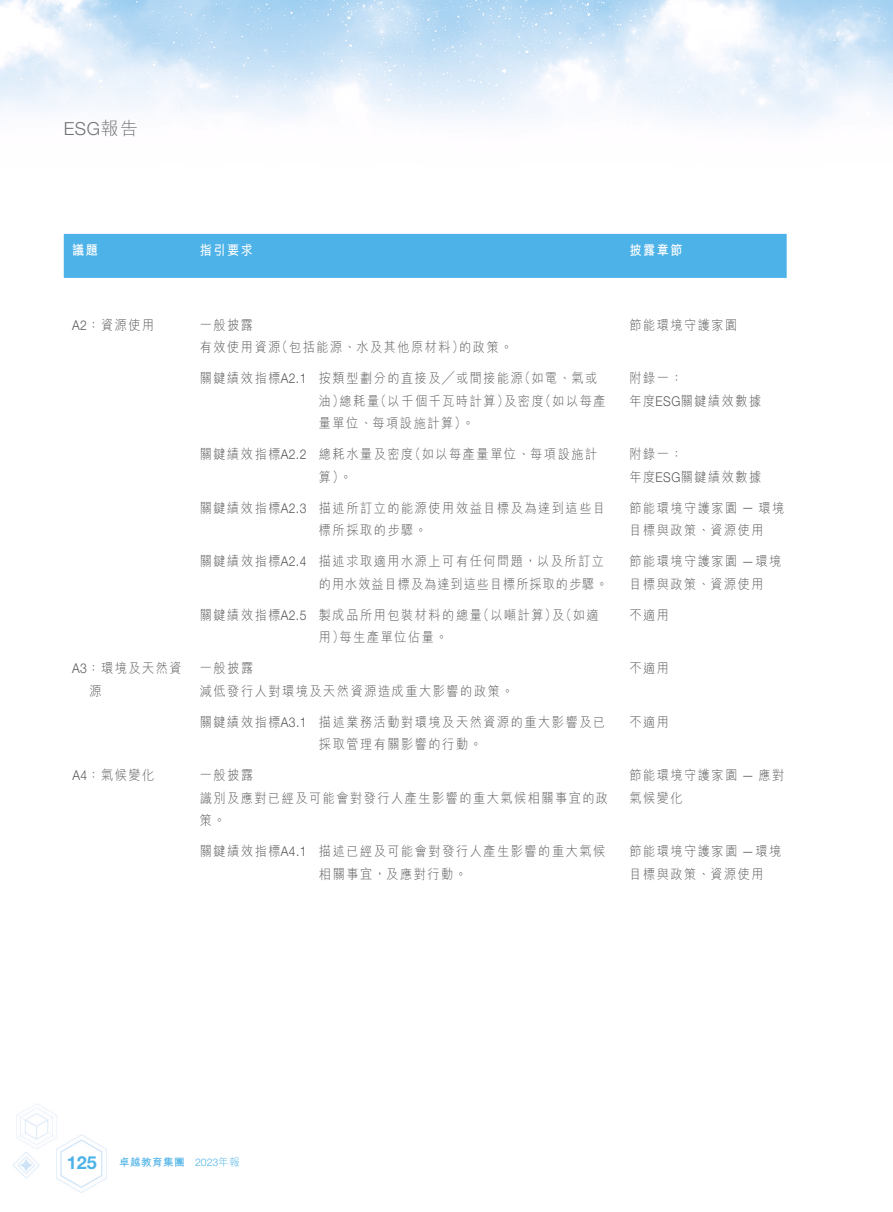
<style>
.page{position:relative;width:893px;height:1212px;background:#fff}
.page>*{position:absolute;margin:0;border:0;box-sizing:border-box;transform-origin:0 0}
.t1{font:300 18px "Helvetica Neue LT Std";color:#727272}
.t2{font:700 18px "Helvetica Neue LT Std";color:#4db2e7}
.t3{font:300 13.5px/22.5px "M Hei HK";letter-spacing:.13em;color:#595857;scale:.9 1}
.t4{font:300 13.5px "M Hei HK";letter-spacing:.085em;color:#595857;scale:.9 1}
.t5{font:700 13.5px "M Hei HK";letter-spacing:.13em;color:#fff;scale:.9 1}
.t6{font:300 10.5px "Helvetica Neue LT Std";color:#4db2e7}
.t7{font:700 10.5px "M Hei HK";letter-spacing:.05em;color:#4db2e7}
.s1{font-family:"M Hei HK"}
.s2{font-family:"Helvetica Neue LT Std"}
</style>
<div class="page">
<img style="left:0;top:0;width:893px;height:1193px">
<div style="left:64px;top:234px;width:723px;height:44px;background:#4db2e7"></div>
<h1 class="t1" style="left:64px;top:117px;width:76px">ESG<span class="s1">報告</span></h1>
<p class="t5" style="left:72px;top:240px;width:30px">議題</p>
<p class="t3" style="left:72px;top:313px;width:93px"><span class="s2">A2</span>：資源使用</p>
<p class="t5" style="left:200px;top:240px;width:61px">指引要求</p>
<p class="t3" style="left:200px;top:313px;width:61px">一般披露</p>
<p class="t3" style="left:276px;top:336px;width:210px">（包括能源、水及其他原材料）</p>
<p class="t3" style="left:200px;top:336px;width:91px">有效使用資源</p>
<p class="t3" style="left:459px;top:336px;width:61px">的政策。</p>
<p class="t3" style="left:200px;top:367px;width:120px">關鍵績效指標<span class="s2">A2.1</span></p>
<p class="t3" style="left:319px;top:367px;width:228px">按類型劃分的直接及╱或間接能源</p>
<p class="t3" style="left:518px;top:367px;width:89px">（如電、氣或</p>
<p class="t3" style="left:319px;top:389px;width:174px">油）<br>量單位、每項設施計算 。(</p>
<p class="t3" style="left:375px;top:389px;width:151px">（以千個千瓦時計算）</p>
<p class="t3" style="left:539px;top:389px;width:75px">（如以每產</p>
<p class="t3" style="left:504px;top:389px;width:45px">及密度</p>
<p class="t3" style="left:340px;top:389px;width:45px">總耗量</p>
<p class="t3" style="left:200px;top:443px;width:120px">關鍵績效指標<span class="s2">A2.2</span></p>
<p class="t3" style="left:409px;top:443px;width:211px">（如以每產量單位、每項設施計</p>
<p class="t3" style="left:319px;top:443px;width:106px">總耗水量及密度</p>
<p class="t3" style="left:319px;top:465px;width:38px">算 。(</p>
<p class="t3" style="left:200px;top:496px;width:120px">關鍵績效指標<span class="s2">A2.3</span></p>
<p class="t3" style="left:319px;top:496px;width:320px">描述所訂立的能源使用效益目標及為達到這些目</p>
<p class="t3" style="left:319px;top:519px;width:122px">標所採取的步驟。</p>
<p class="t3" style="left:200px;top:550px;width:120px">關鍵績效指標<span class="s2">A2.4</span></p>
<p class="t3" style="left:319px;top:550px;width:318px">描述求取適用水源上可有任何問題，以及所訂立</p>
<p class="t4" style="left:319px;top:577px;width:323px">的用水效益目標及為達到這些目標所採取的步驟。</p>
<p class="t3" style="left:200px;top:603px;width:120px">關鍵績效指標<span class="s2">A2.5</span></p>
<p class="t3" style="left:477px;top:603px;width:136px">（以噸計算 （及） 如適</p>
<p class="t3" style="left:319px;top:603px;width:183px">製成品所用包裝材料的總量</p>
<p class="t3" style="left:319px;top:626px;width:30px">用）</p>
<p class="t3" style="left:340px;top:626px;width:122px">每生產單位佔量。</p>
<p class="t5" style="left:629px;top:240px;width:61px">披露章節</p>
<p class="t3" style="left:629px;top:313px;width:122px">節能環境守護家園</p>
<p class="t3" style="left:629px;top:367px;width:148px">附錄一：<br>年度<span class="s2">ESG</span>關鍵績效數據</p>
<p class="t3" style="left:629px;top:443px;width:148px">附錄一：<br>年度<span class="s2">ESG</span>關鍵績效數據</p>
<p class="t3" style="left:629px;top:496px;width:174px">節能環境守護家園 <span class="s2">—</span> 環境目標與政策、資源使用</p>
<p class="t3" style="left:629px;top:550px;width:170px">節能環境守護家園 <span class="s2">—</span>環境目標與政策、資源使用</p>
<p class="t3" style="left:629px;top:603px;width:45px">不適用</p>
<p class="t3" style="left:89px;top:657px;width:104px;text-indent:-17px"><span class="s2">A3</span>：環境及天然資源</p>
<p class="t3" style="left:200px;top:657px;width:350px">一般披露<br>減低發行人對環境及天然資源造成重大影響的政策。</p>
<p class="t3" style="left:629px;top:657px;width:45px">不適用</p>
<p class="t3" style="left:319px;top:710px;width:320px">描述業務活動對環境及天然資源的重大影響及已</p>
<p class="t3" style="left:200px;top:710px;width:120px">關鍵績效指標<span class="s2">A3.1</span></p>
<p class="t3" style="left:629px;top:710px;width:45px">不適用</p>
<p class="t3" style="left:72px;top:764px;width:93px"><span class="s2">A4</span>：氣候變化</p>
<p class="t3" style="left:200px;top:764px;width:61px">一般披露</p>
<p class="t3" style="left:319px;top:733px;width:183px">採取管理有關影響的行動。</p>
<p class="t3" style="left:200px;top:786px;width:455px">識別及應對已經及可能會對發行人產生影響的重大氣候相關事宜的政策。</p>
<p class="t3" style="left:200px;top:840px;width:120px">關鍵績效指標<span class="s2">A4.1</span></p>
<p class="t3" style="left:319px;top:840px;width:320px">描述已經及可能會對發行人產生影響的重大氣候</p>
<p class="t3" style="left:319px;top:862px;width:166px">相關事宜，及應對行動。</p>
<p class="t3" style="left:629px;top:764px;width:174px">節能環境守護家園 <span class="s2">—</span> 應對氣候變化</p>
<p class="t3" style="left:629px;top:840px;width:170px">節能環境守護家園 <span class="s2">—</span>環境目標與政策、資源使用</p>
<h1 class="t2" style="left:67px;top:1151px;width:31px">125</h1>
<p class="t7" style="left:119px;top:1155px;width:67px">卓越教育集團</p>
<p class="t6" style="left:195px;top:1156px;width:46px">2023<span class="s1">年報</span></p>
</div>
